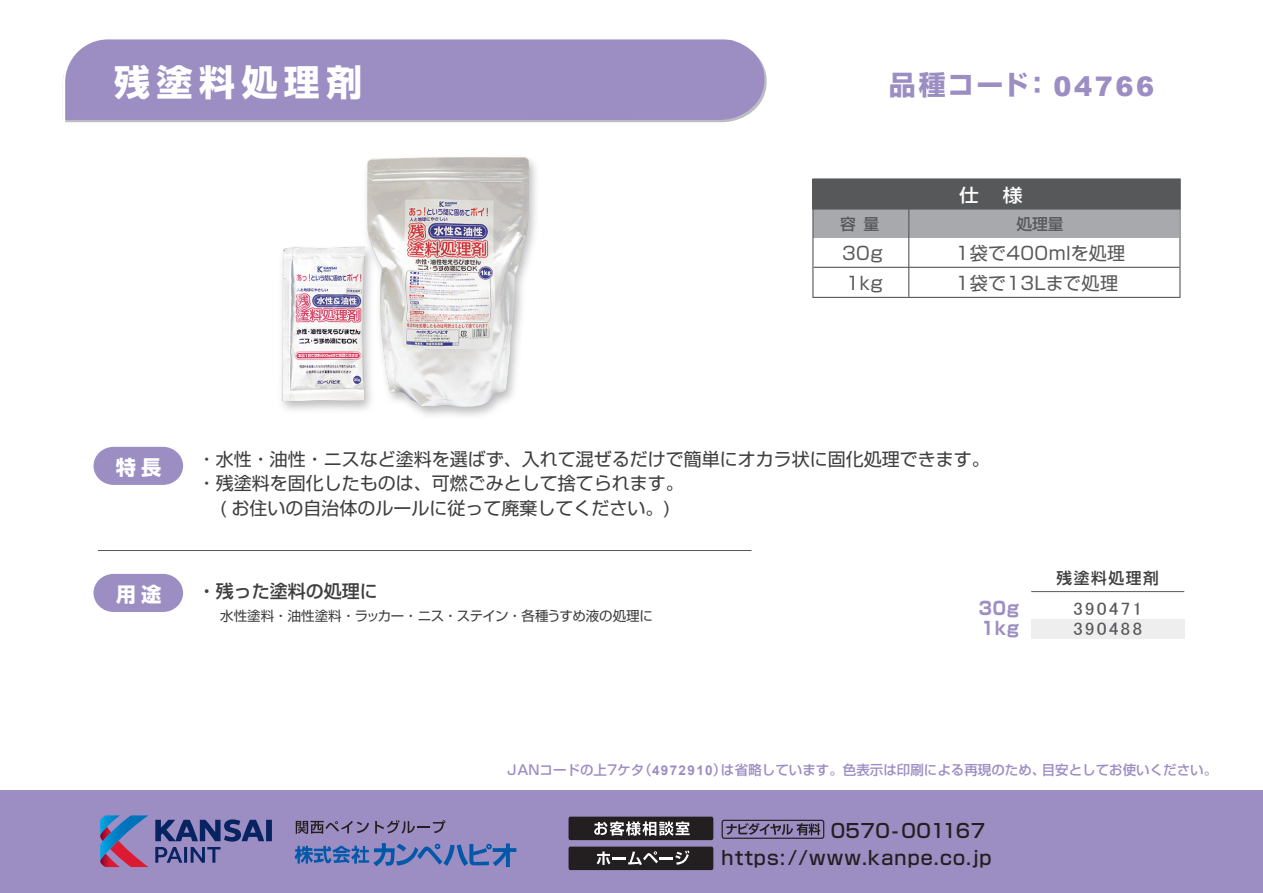
<style>
.page{position:relative;width:1263px;height:893px;background:#fff}
.page>*{position:absolute;margin:0;border:0;box-sizing:border-box;transform-origin:0 0}
.t1{font:700 36px "Shin Go Pro";letter-spacing:.18em;color:#fff}
.t2{font:700 27px "Shin Go Pro";letter-spacing:.07em;color:#9c8dc3}
.t3{font:700 20.25px "Shin Go Pro";color:#fff}
.t4{font:500 19.05px/27.2px "Shin Go Pro";letter-spacing:.06em;color:#231f20}
.t5{font:18px/24.8px "Shin Go Pro";color:#3e3e3f}
.t6{font:18px "Shin Go Pro";letter-spacing:.025em;color:#57585a}
.t7{font:18px/20.2px "MS P Gothic";letter-spacing:.1em;color:#57585a;scale:1.1 1}
.t8{font:500 18px "Shin Go Pro";color:#3e3e3f}
.t9{font:700 18px/20.2px "Shin Go Pro";letter-spacing:.05em;color:#9c8dc3;scale:.9 1}
.t10{font:500 18px "Shin Go Pro";color:#fff;scale:1.1 1}
.t11{font:500 15.75px "Shin Go Pro";letter-spacing:.1em;color:#3e3e3f}
.t12{font:500 15.75px "Shin Go Pro";color:#57585a}
.t13{font:500 13.5px "Shin Go Pro";color:#9c8dc3}
.t14{font:13.5px "Shin Go Pro";letter-spacing:-.025em;color:#3e3e3f}
.s1{font-family:"Arial";font-weight:900}
.s2{font-family:"Arial";font-weight:700}
</style>
<div class="page">
<div style="left:0;top:791px;width:1263px;height:102px;background:#9c8dc3"></div>
<svg style="left:296px;top:821px;width:73px;height:13px"></svg>
<svg style="left:375px;top:820px;width:70px;height:14px"></svg>
<svg style="left:295px;top:843px;width:221px;height:24px"></svg>
<svg style="left:155px;top:819px;width:117px;height:44px"></svg>
<svg style="left:100px;top:815px;width:48px;height:52px"></svg>
<div style="left:722px;top:820px;width:102px;height:19px;border:1px solid #231f20;border-radius:2px"></div>
<svg style="left:726px;top:823px;width:94px;height:12px"></svg>
<svg style="left:568px;top:817px;width:145px;height:23px;background:#504d4e"></svg>
<svg style="left:568px;top:847px;width:145px;height:23px;background:#393637"></svg>
<hr style="left:98px;top:550px;width:653px;height:1px;background:#57585a">
<svg style="left:94px;top:574px;width:89px;height:38px;background:#a597c8"></svg>
<svg style="left:94px;top:447px;width:89px;height:38px;background:#a597c8"></svg>
<svg style="left:63px;top:39px;width:704px;height:84px;background:#a092c5"></svg>
<svg style="left:812px;top:179px;width:368px;height:119px"></svg>
<div style="left:1031px;top:619px;width:153px;height:20px;background:#eeeeef"></div>
<hr style="left:1031px;top:591px;width:153px;height:1px;background:#57585a">
<img style="left:281px;top:157px;width:255px;height:259px">
<h1 class="t1" style="left:114px;top:54px;width:250px">残塗料処理剤</h1>
<h2 class="t2" style="left:889px;top:63px;width:267px">品種コード：<span class="s1">04766</span></h2>
<p class="t10" style="left:959px;top:181px;width:20px">仕</p>
<p class="t10" style="left:1003px;top:181px;width:19px">様</p>
<p class="t12" style="left:840px;top:211px;width:41px">容 量</p>
<p class="t12" style="left:1016px;top:211px;width:49px">処理量</p>
<p class="t6" style="left:842px;top:239px;width:42px">30g</p>
<p class="t6" style="left:956px;top:239px;width:171px">1袋で400mlを処理</p>
<p class="t6" style="left:846px;top:268px;width:38px">1kg</p>
<p class="t6" style="left:956px;top:268px;width:164px">1袋で13Lまで処理</p>
<p class="t3" style="left:116px;top:451px;width:47px">特長</p>
<p class="t3" style="left:116px;top:578px;width:47px">用途</p>
<p class="t5" style="left:198px;top:444px;width:793px">・水性・油性・ニスなど塗料を選ばず、入れて混ぜるだけで簡単にオカラ状に固化処理できます。・残塗料を固化したものは、可燃ごみとして捨てられます。<br>　( お住いの自治体のルールに従って廃棄してください。)</p>
<p class="t8" style="left:198px;top:576px;width:181px">・残った塗料の処理に</p>
<p class="t14" style="left:220px;top:604px;width:434px">水性塗料・油性塗料・ラッカー・ニス・ステイン・各種うすめ液の処理に</p>
<p class="t9" style="left:979px;top:596px;width:46px">30g<br>1kg</p>
<p class="t11" style="left:1056px;top:565px;width:104px">残塗料処理剤</p>
<p class="t7" style="left:1073px;top:598px;width:65px">390471<br>390488</p>
<p class="t13" style="left:507px;top:759px;width:711px">JANコードの上7ケタ（<span class="s2">4972910</span>）は省略しています。色表示は印刷による再現のため、目安としてお使いください。</p>
<p class="t4" style="left:722px;top:814px;width:271px;text-indent:109px">0570- 001167 httpｓ://www.kanpe.co.jp</p>
</div>
